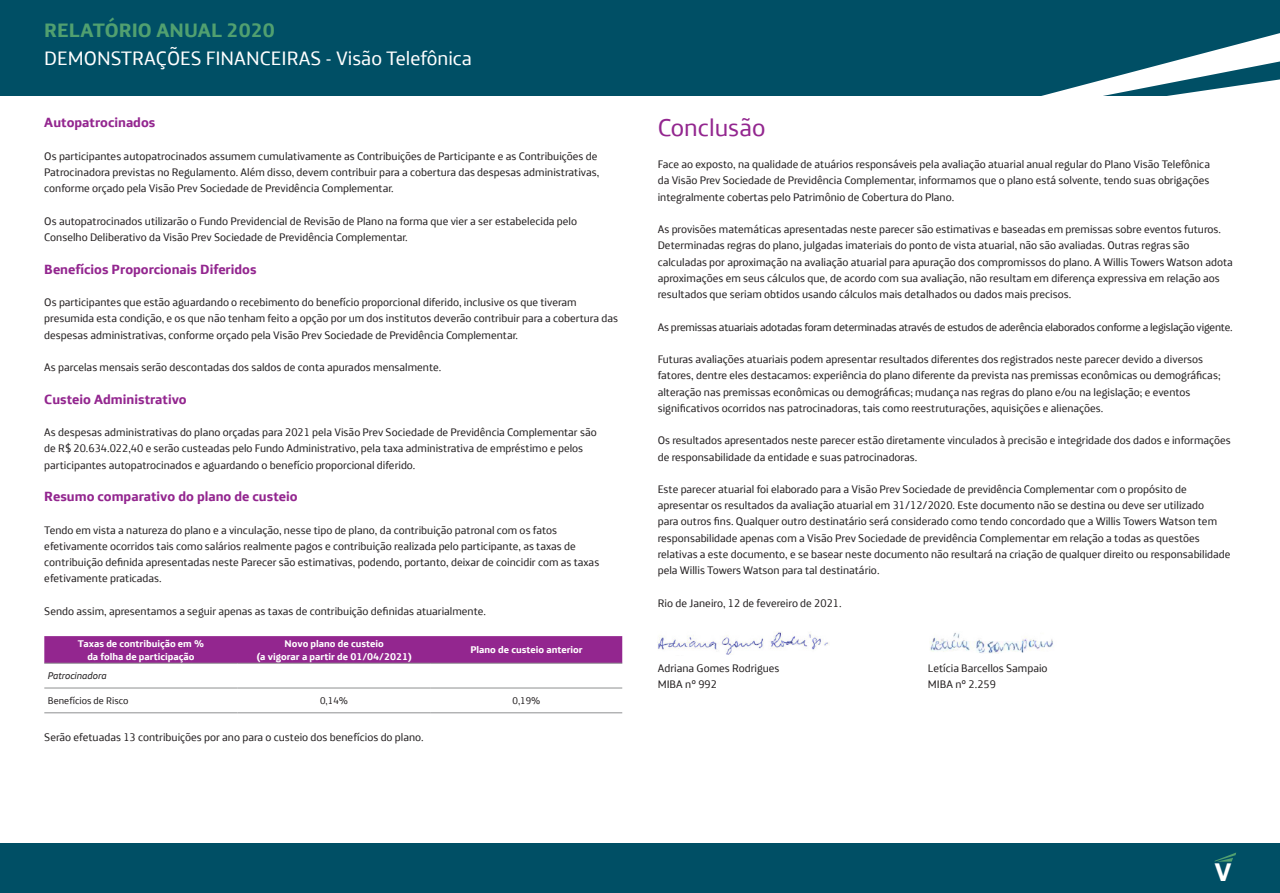
<style>
.page{position:relative;width:1280px;height:893px;background:#fff}
.page>*{position:absolute;margin:0;border:0;box-sizing:border-box;transform-origin:0 0}
.t1{font:700 26.25px "Telefonica";color:#fff}
.t2{font:25px "Telefonica";color:#93268f}
.t3{font:20px "Telefonica";color:#fff}
.t4{font:700 20px "Telefonica";color:#51a070}
.t5{font:700 13.75px "Telefonica";color:#93268f}
.t6{font:11.25px/16.2px "Telefonica";color:#231f20}
.t7{font:11.25px "Telefonica";letter-spacing:-.02em;color:#231f20}
.t8{font:700 10px/12.5px "Telefonica";color:#fff;text-align:center}
.t9{font:10px "Telefonica";color:#231f20}
.t10{font:italic 10px "Telefonica";color:#231f20}
</style>
<div class="page">
<div style="left:0;top:0;width:1279px;height:96px;background:#004f65"></div>
<svg style="left:1041px;top:33px;width:238px;height:63px"></svg>
<div style="left:0;top:843px;width:1279px;height:50px;background:#004f65"></div>
<svg style="left:1214px;top:853px;width:21px;height:9px"></svg>
<svg style="left:44px;top:636px;width:578px;height:27px;background:#93288f"></svg>
<hr style="left:44px;top:663px;width:193px;height:1px;background:#8e9091">
<hr style="left:237px;top:663px;width:194px;height:1px;background:#8e9091">
<hr style="left:431px;top:663px;width:191px;height:1px;background:#8e9091">
<hr style="left:44px;top:688px;width:193px;height:1px;background:#8e9091">
<hr style="left:237px;top:688px;width:194px;height:1px;background:#8e9091">
<hr style="left:431px;top:688px;width:191px;height:1px;background:#8e9091">
<hr style="left:44px;top:712px;width:193px;height:1px;background:#8e9091">
<hr style="left:237px;top:712px;width:194px;height:1px;background:#8e9091">
<hr style="left:431px;top:712px;width:191px;height:1px;background:#8e9091">
<img style="left:657px;top:632px;width:172px;height:23px">
<img style="left:930px;top:632px;width:123px;height:21px">
<h3 class="t4" style="left:44px;top:12px;width:232px">RELATÓRIO ANUAL 2020</h3>
<h3 class="t3" style="left:44px;top:41px;width:429px">DEMONSTRAÇÕES FINANCEIRAS - Visão Telefônica</h3>
<p class="t5" style="left:44px;top:110px;width:113px">Autopatrocinados</p>
<p class="t6" style="left:44px;top:146px;width:556px">Os participantes autopatrocinados assumem cumulativamente as Contribuições de Participante e as Contribuições de<br>Patrocinadora previstas no Regulamento. Além disso, devem contribuir para a cobertura das despesas administrativas, conforme orçado pela Visão Prev Sociedade de Previdência Complementar.</p>
<p class="t6" style="left:44px;top:211px;width:534px">Os autopatrocinados utilizarão o Fundo Previdencial de Revisão de Plano na forma que vier a ser estabelecida pelo<br>Conselho Deliberativo da Visão Prev Sociedade de Previdência Complementar.</p>
<p class="t5" style="left:44px;top:256px;width:214px">Benefícios Proporcionais Diferidos</p>
<p class="t6" style="left:44px;top:293px;width:575px">Os participantes que estão aguardando o recebimento do benefício proporcional diferido, inclusive os que tiveram presumida esta condição, e os que não tenham feito a opção por um dos institutos deverão contribuir para a cobertura das despesas administrativas, conforme orçado pela Visão Prev Sociedade de Previdência Complementar.</p>
<p class="t6" style="left:44px;top:358px;width:398px">As parcelas mensais serão descontadas dos saldos de conta apurados mensalmente.</p>
<p class="t5" style="left:44px;top:386px;width:144px">Custeio Administrativo</p>
<p class="t6" style="left:44px;top:423px;width:554px">As despesas administrativas do plano orçadas para 2021 pela Visão Prev Sociedade de Previdência Complementar são de R$ 20.634.022,40 e serão custeadas pelo Fundo Administrativo, pela taxa administrativa de empréstimo e pelos participantes autopatrocinados e aguardando o benefício proporcional diferido.</p>
<p class="t5" style="left:44px;top:484px;width:255px">Resumo comparativo do plano de custeio</p>
<p class="t6" style="left:44px;top:520px;width:556px">Tendo em vista a natureza do plano e a vinculação, nesse tipo de plano, da contribuição patronal com os fatos efetivamente ocorridos tais como salários realmente pagos e contribuição realizada pelo participante, as taxas de contribuição definida apresentadas neste Parecer são estimativas, podendo, portanto, deixar de coincidir com as taxas efetivamente praticadas.</p>
<p class="t6" style="left:44px;top:602px;width:443px">Sendo assim, apresentamos a seguir apenas as taxas de contribuição definidas atuarialmente.</p>
<p class="t8" style="left:78px;top:636px;width:128px">Taxas de contribuição em % da folha de participação</p>
<p class="t8" style="left:257px;top:636px;width:156px">Novo plano de custeio<br>(a vigorar a partir de 01/04/2021)</p>
<p class="t8" style="left:470px;top:643px;width:114px">Plano de custeio anterior</p>
<p class="t10" style="left:48px;top:668px;width:60px">Patrocinadora</p>
<p class="t9" style="left:48px;top:692px;width:82px">Benefícios de Risco</p>
<p class="t9" style="left:320px;top:692px;width:30px">0,14%</p>
<p class="t9" style="left:512px;top:692px;width:30px">0,19%</p>
<p class="t6" style="left:44px;top:727px;width:381px">Serão efetuadas 13 contribuições por ano para o custeio dos benefícios do plano.</p>
<h2 class="t2" style="left:657px;top:106px;width:109px">Conclusão</h2>
<p class="t6" style="left:657px;top:155px;width:553px;text-align:justify">Face ao exposto, na qualidade de atuários responsáveis pela avaliação atuarial anual regular do Plano Visão Telefônica da Visão Prev Sociedade de Previdência Complementar, informamos que o plano está solvente, tendo suas obrigações integralmente cobertas pelo Patrimônio de Cobertura do Plano.</p>
<p class="t6" style="left:657px;top:220px;width:576px">As provisões matemáticas apresentadas neste parecer são estimativas e baseadas em premissas sobre eventos futuros.<br>Determinadas regras do plano, julgadas imateriais do ponto de vista atuarial, não são avaliadas. Outras regras são calculadas por aproximação na avaliação atuarial para apuração dos compromissos do plano. A Willis Towers Watson adota aproximações em seus cálculos que, de acordo com sua avaliação, não resultam em diferença expressiva em relação aos resultados que seriam obtidos usando cálculos mais detalhados ou dados mais precisos.</p>
<p class="t7" style="left:657px;top:317px;width:576px">As premissas atuariais adotadas foram determinadas através de estudos de aderência elaborados conforme a legislação vigente.</p>
<p class="t6" style="left:657px;top:350px;width:564px">Futuras avaliações atuariais podem apresentar resultados diferentes dos registrados neste parecer devido a diversos fatores, dentre eles destacamos: experiência do plano diferente da prevista nas premissas econômicas ou demográficas; alteração nas premissas econômicas ou demográficas; mudança nas regras do plano e/ou na legislação; e eventos significativos ocorridos nas patrocinadoras, tais como reestruturações, aquisições e alienações.</p>
<p class="t6" style="left:657px;top:431px;width:574px">Os resultados apresentados neste parecer estão diretamente vinculados à precisão e integridade dos dados e informações de responsabilidade da entidade e suas patrocinadoras.</p>
<p class="t6" style="left:657px;top:480px;width:574px">Este parecer atuarial foi elaborado para a Visão Prev Sociedade de previdência Complementar com o propósito de apresentar os resultados da avaliação atuarial em 31/12/2020. Este documento não se destina ou deve ser utilizado<br>para outros fins. Qualquer outro destinatário será considerado como tendo concordado que a Willis Towers Watson tem responsabilidade apenas com a Visão Prev Sociedade de previdência Complementar em relação a todas as questões relativas a este documento, e se basear neste documento não resultará na criação de qualquer direito ou responsabilidade pela Willis Towers Watson para tal destinatário.</p>
<p class="t6" style="left:657px;top:594px;width:185px">Rio de Janeiro, 12 de fevereiro de 2021.</p>
<p class="t6" style="left:657px;top:659px;width:123px">Adriana Gomes Rodrigues</p>
<p class="t6" style="left:927px;top:659px;width:121px">Letícia Barcellos Sampaio</p>
<p class="t6" style="left:657px;top:675px;width:61px">MIBA nº 992</p>
<p class="t6" style="left:927px;top:675px;width:70px">MIBA nº 2.259</p>
<h1 class="t1" style="left:1214px;top:848px;width:19px">V</h1>
</div>
